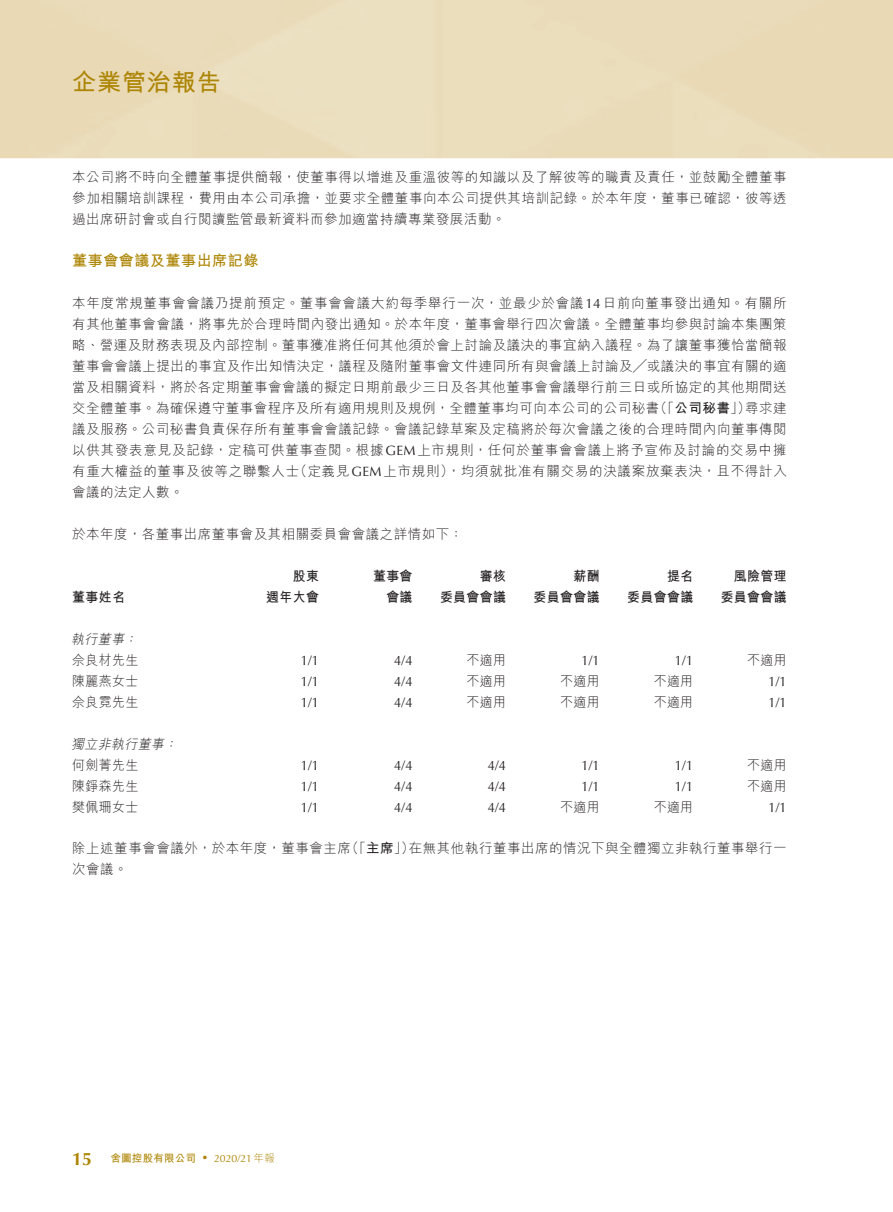
<style>
.page{position:relative;width:893px;height:1212px;background:#fff}
.page>*{position:absolute;margin:0;border:0;box-sizing:border-box;transform-origin:0 0}
.t1{font:700 24px "M Hei HK";letter-spacing:.035em;color:#ad8504}
.t2{font:700 18px "Optima LT Std";color:#ad8504}
._01_H1{font:700 15px "M Hei HK";letter-spacing:.035em;color:#ad8504}
._00_txt{font:300 13.5px/21px "M Hei HK";letter-spacing:.04em;color:#231f20}
._50_Table_txt{font:13.5px "Optima LT Std";color:#231f20;scale:.95 1}
._50_Table_txt-2{font:300 13.5px "M Hei HK";letter-spacing:.035em;color:#231f20;scale:.95 1}
._50_Table_txt-3{font:700 13.5px "M Hei HK";letter-spacing:.035em;color:#231f20;scale:.95 1}
._50_Table_txt-4{font:italic 300 13.5px "M Hei HK";color:#231f20;scale:.95 1}
.t3{font:10.5px "Optima LT Std";color:#ad8504}
.t4{font:700 10.5px "M Hei HK";letter-spacing:.02em;color:#ad8504}
.s1{font-family:"Optima LT Std";font-weight:400}
.s2{font-weight:700}
.s3{font-family:"M Hei HK";font-weight:300}
</style>
<div class="page">
<h1 class="t1" style="left:72px;top:65px;width:150px">企業管治報告</h1>
<p class="_00_txt" style="left:72px;top:166px;width:716px;text-align:justify">本公司將不時向全體董事提供簡報，使董事得以增進及重溫彼等的知識以及了解彼等的職責及責任，並鼓勵全體董事參加相關培訓課程，費用由本公司承擔，並要求全體董事向本公司提供其培訓記錄。於本年度，董事已確認，彼等透過出席研討會或自行閱讀監管最新資料而參加適當持續專業發展活動。</p>
<p class="_01_H1" style="left:72px;top:250px;width:188px">董事會會議及董事出席記錄</p>
<p class="_00_txt" style="left:72px;top:292px;width:716px;text-align:right">本年度常規董事會會議乃提前預定。董事會會議大約每季舉行一次，並最少於會議<span class="s1">14</span>日前向董事發出通知。有關所有其他董事會會議，將事先於合理時間內發出通知。於本年度，董事會舉行四次會議。全體董事均參與討論本集團策略、營運及財務表現及內部控制。董事獲准將任何其他須於會上討論及議決的事宜納入議程。為了讓董事獲恰當簡報董事會會議上提出的事宜及作出知情決定，議程及隨附董事會文件連同所有與會議上討論及╱或議決的事宜有關的適當及相關資料，將於各定期董事會會議的擬定日期前最少三日及各其他董事會會議舉行前三日或所協定的其他期間送尋求建</p>
<p class="_00_txt" style="left:654px;top:397px;width:98px">（「<span class="s2">公司秘書</span>」）</p>
<p class="_00_txt" style="left:72px;top:397px;width:588px">交全體董事。為確保遵守董事會程序及所有適用規則及規例，全體董事均可向本公司的公司秘書</p>
<p class="_00_txt" style="left:72px;top:418px;width:716px">議及服務。公司秘書負責保存所有董事會會議記錄。會議記錄草案及定稿將於每次會議之後的合理時間內向董事傳閱</p>
<p class="_00_txt" style="left:72px;top:439px;width:716px">以供其發表意見及記錄，定稿可供董事查閱。根據<span class="s1">GEM</span>上市規則，任何於董事會會議上將予宣佈及討論的交易中擁</p>
<p class="_00_txt" style="left:294px;top:460px;width:495px">（定義見<span class="s1">GEM</span>上市規則，）均須就批准有關交易的決議案放棄表決，且不得計入</p>
<p class="_00_txt" style="left:72px;top:460px;width:228px">有重大權益的董事及彼等之聯繫人士會議的法定人數。</p>
<p class="_00_txt" style="left:72px;top:523px;width:392px">於本年度，各董事出席董事會及其相關委員會會議之詳情如下：</p>
<p class="_50_Table_txt-3" style="left:72px;top:587px;width:57px">董事姓名</p>
<p class="_50_Table_txt-4" style="left:71px;top:632px;width:60px">執行董事</p>
<p class="_50_Table_txt-4" style="left:124px;top:632px;width:18px">：</p>
<p class="_50_Table_txt-2" style="left:72px;top:653px;width:71px">佘良材先生</p>
<p class="_50_Table_txt-2" style="left:72px;top:674px;width:71px">陳麗燕女士</p>
<p class="_50_Table_txt-2" style="left:72px;top:695px;width:71px">佘良霓先生</p>
<p class="_50_Table_txt-4" style="left:71px;top:737px;width:102px">獨立非執行董事</p>
<p class="_50_Table_txt-4" style="left:164px;top:737px;width:18px">：</p>
<p class="_50_Table_txt-2" style="left:72px;top:758px;width:71px">何劍菁先生</p>
<p class="_50_Table_txt-2" style="left:72px;top:779px;width:71px">陳錚森先生</p>
<p class="_50_Table_txt-2" style="left:72px;top:800px;width:71px">樊佩珊女士</p>
<p class="_50_Table_txt-3" style="left:293px;top:566px;width:29px">股東</p>
<p class="_50_Table_txt-3" style="left:266px;top:587px;width:57px">週年大會</p>
<p class="_50_Table_txt-3" style="left:373px;top:566px;width:43px">董事會</p>
<p class="_50_Table_txt-3" style="left:386px;top:587px;width:29px">會議</p>
<p class="_50_Table_txt-3" style="left:480px;top:566px;width:29px">審核</p>
<p class="_50_Table_txt-3" style="left:440px;top:587px;width:71px">委員會會議</p>
<p class="_50_Table_txt-3" style="left:573px;top:566px;width:29px">薪酬</p>
<p class="_50_Table_txt-3" style="left:534px;top:587px;width:71px">委員會會議</p>
<p class="_50_Table_txt-3" style="left:667px;top:566px;width:29px">提名</p>
<p class="_50_Table_txt-3" style="left:627px;top:587px;width:71px">委員會會議</p>
<p class="_50_Table_txt-3" style="left:734px;top:566px;width:57px">風險管理</p>
<p class="_50_Table_txt-3" style="left:721px;top:587px;width:71px">委員會會議</p>
<p class="_50_Table_txt" style="left:301px;top:653px;width:21px">1/1</p>
<p class="_50_Table_txt" style="left:394px;top:653px;width:21px">4/4</p>
<p class="_50_Table_txt-2" style="left:467px;top:653px;width:43px">不適用</p>
<p class="_50_Table_txt" style="left:581px;top:653px;width:21px">1/1</p>
<p class="_50_Table_txt" style="left:675px;top:653px;width:21px">1/1</p>
<p class="_50_Table_txt-2" style="left:747px;top:653px;width:43px">不適用</p>
<p class="_50_Table_txt" style="left:301px;top:674px;width:21px">1/1</p>
<p class="_50_Table_txt" style="left:394px;top:674px;width:21px">4/4</p>
<p class="_50_Table_txt-2" style="left:467px;top:674px;width:43px">不適用</p>
<p class="_50_Table_txt-2" style="left:560px;top:674px;width:43px">不適用</p>
<p class="_50_Table_txt-2" style="left:654px;top:674px;width:43px">不適用</p>
<p class="_50_Table_txt" style="left:768px;top:674px;width:21px">1/1</p>
<p class="_50_Table_txt" style="left:301px;top:695px;width:21px">1/1</p>
<p class="_50_Table_txt" style="left:394px;top:695px;width:21px">4/4</p>
<p class="_50_Table_txt-2" style="left:467px;top:695px;width:43px">不適用</p>
<p class="_50_Table_txt-2" style="left:560px;top:695px;width:43px">不適用</p>
<p class="_50_Table_txt-2" style="left:654px;top:695px;width:43px">不適用</p>
<p class="_50_Table_txt" style="left:768px;top:695px;width:21px">1/1</p>
<p class="_50_Table_txt" style="left:301px;top:758px;width:21px">1/1</p>
<p class="_50_Table_txt" style="left:394px;top:758px;width:21px">4/4</p>
<p class="_50_Table_txt" style="left:488px;top:758px;width:21px">4/4</p>
<p class="_50_Table_txt" style="left:581px;top:758px;width:21px">1/1</p>
<p class="_50_Table_txt" style="left:675px;top:758px;width:21px">1/1</p>
<p class="_50_Table_txt-2" style="left:747px;top:758px;width:43px">不適用</p>
<p class="_50_Table_txt" style="left:301px;top:779px;width:21px">1/1</p>
<p class="_50_Table_txt" style="left:394px;top:779px;width:21px">4/4</p>
<p class="_50_Table_txt" style="left:488px;top:779px;width:21px">4/4</p>
<p class="_50_Table_txt" style="left:581px;top:779px;width:21px">1/1</p>
<p class="_50_Table_txt" style="left:675px;top:779px;width:21px">1/1</p>
<p class="_50_Table_txt-2" style="left:747px;top:779px;width:43px">不適用</p>
<p class="_50_Table_txt" style="left:301px;top:800px;width:21px">1/1</p>
<p class="_50_Table_txt" style="left:394px;top:800px;width:21px">4/4</p>
<p class="_50_Table_txt" style="left:488px;top:800px;width:21px">4/4</p>
<p class="_50_Table_txt-2" style="left:560px;top:800px;width:43px">不適用</p>
<p class="_50_Table_txt-2" style="left:654px;top:800px;width:43px">不適用</p>
<p class="_50_Table_txt" style="left:768px;top:800px;width:21px">1/1</p>
<p class="_00_txt" style="left:345px;top:837px;width:70px">（「<span class="s2">主席</span>」）</p>
<p class="_00_txt" style="left:72px;top:837px;width:280px">除上述董事會會議外，於本年度，董事會主席次會議。</p>
<p class="_00_txt" style="left:409px;top:837px;width:379px">在無其他執行董事出席的情況下與全體獨立非執行董事舉行一</p>
<h2 class="t2" style="left:72px;top:1148px;width:22px">15</h2>
<p class="t4" style="left:111px;top:1150px;width:87px">舍圖控股有限公司</p>
<p class="t3" style="left:214px;top:1152px;width:62px">2020/21<span class="s3">年報</span></p>
<p class="t3" style="left:202px;top:1152px;width:8px">•</p>
</div>
